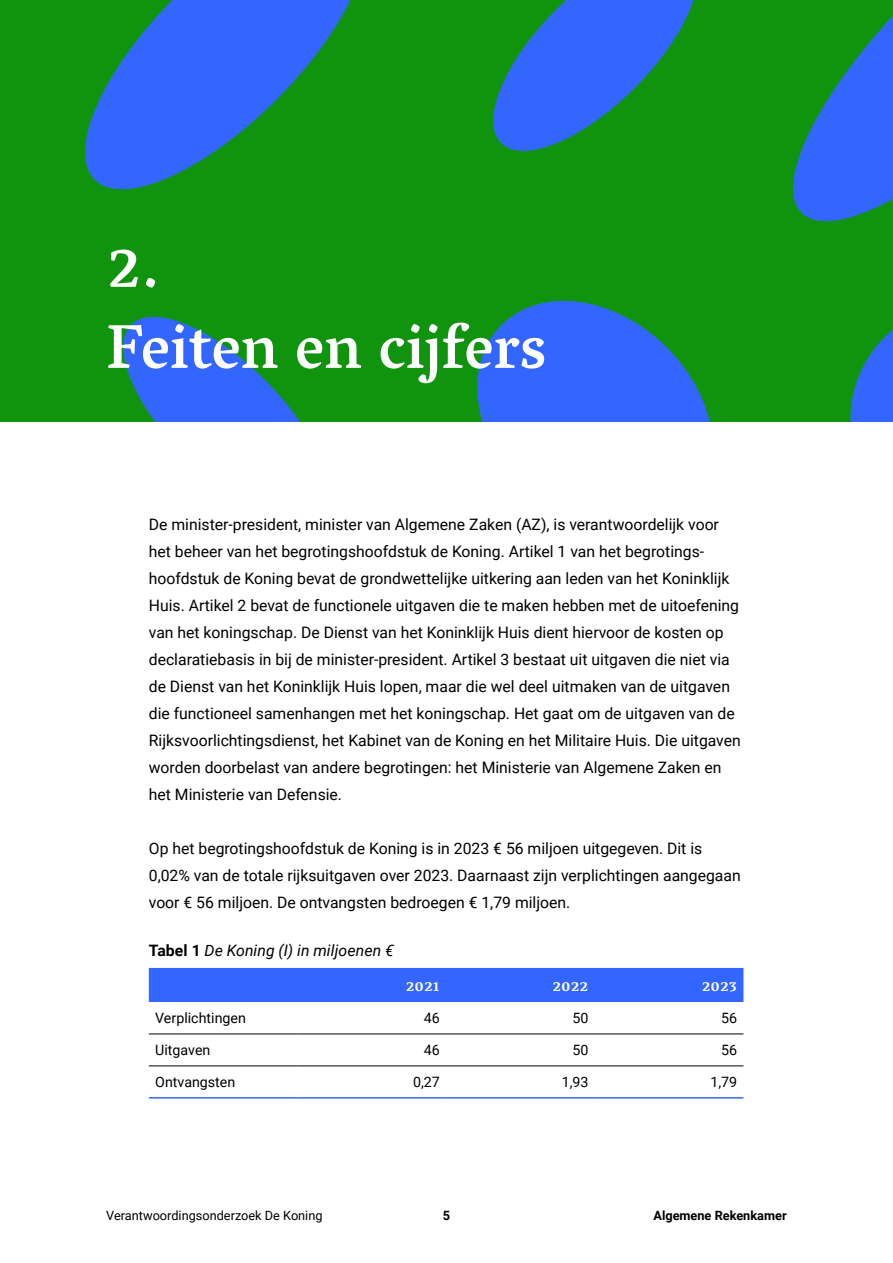
<style>
.page{position:relative;width:893px;height:1263px;background:#fff}
.page>*{position:absolute;margin:0;border:0;box-sizing:border-box;transform-origin:0 0}
._5_Kop_1_-_H2{font:500 63px/81px "Vesper Libre";color:#fff}
._0_Platte_tekst_-_P{font:15.75px/27px "Roboto";color:#000}
._8a__tabelKop_-_H4{font:italic 15.75px "Roboto";letter-spacing:.005em;color:#000}
.AR_02_Tabel_Header__zie_tabelstijlen_en_{font:700 15px "Vesper Libre";color:#fff}
.AR_02_Tabel_Broodtekst{font:14.25px "Roboto";color:#000}
.t1{font:12.75px "Roboto";color:#000}
.t2{font:700 12.75px "Roboto";color:#000}
.s1{font-weight:700;font-style:normal}
</style>
<div class="page">
<div style="left:0;top:0;width:893px;height:422px;background:#10940d"></div>
<svg style="left:123px;top:316px;width:177px;height:106px"></svg>
<svg style="left:493px;top:0;width:201px;height:151px"></svg>
<svg style="left:850px;top:330px;width:43px;height:92px"></svg>
<svg style="left:85px;top:0;width:266px;height:190px;fill:#36f"></svg>
<svg style="left:477px;top:300px;width:233px;height:122px"></svg>
<svg style="left:793px;top:16px;width:100px;height:206px"></svg>
<div style="left:149px;top:968px;width:594px;height:34px;background:#36f"></div>
<hr style="left:149px;top:1033px;width:148px;height:1px;background:#000">
<hr style="left:297px;top:1033px;width:149px;height:1px;background:#000">
<hr style="left:446px;top:1033px;width:149px;height:1px;background:#000">
<hr style="left:595px;top:1033px;width:148px;height:1px;background:#000">
<hr style="left:149px;top:1065px;width:148px;height:1px;background:#000">
<hr style="left:297px;top:1065px;width:149px;height:1px;background:#000">
<hr style="left:446px;top:1065px;width:149px;height:1px;background:#000">
<hr style="left:595px;top:1065px;width:148px;height:1px;background:#000">
<hr style="left:149px;top:1097px;width:148px;height:1px;background:#36f">
<hr style="left:297px;top:1097px;width:149px;height:1px;background:#36f">
<hr style="left:446px;top:1097px;width:149px;height:1px;background:#36f">
<hr style="left:595px;top:1097px;width:148px;height:1px;background:#36f">
<h2 class="_5_Kop_1_-_H2" style="left:106px;top:225px;width:441px">2.<br>Feiten en cijfers</h2>
<p class="_0_Platte_tekst_-_P" style="left:149px;top:510px;width:593px">De minister-president, minister van Algemene Zaken (AZ), is verantwoordelijk voor het beheer van het begrotingshoofdstuk de Koning. Artikel 1 van het begrotings&shy;hoofdstuk de Koning bevat de grondwettelijke uitkering aan leden van het Koninklijk Huis. Artikel 2 bevat de functionele uitgaven die te maken hebben met de uitoefening van het koningschap. De Dienst van het Koninklijk Huis dient hiervoor de kosten op declaratiebasis in bij de minister-president. Artikel 3 bestaat uit uitgaven die niet via de Dienst van het Koninklijk Huis lopen, maar die wel deel uitmaken van de uitgaven die functioneel samenhangen met het koningschap. Het gaat om de uitgaven van de Rijksvoorlichtingsdienst, het Kabinet van de Koning en het Militaire Huis. Die uitgaven worden doorbelast van andere begrotingen: het Ministerie van Algemene Zaken en het Ministerie van Defensie.</p>
<p class="_0_Platte_tekst_-_P" style="left:149px;top:834px;width:593px">Op het begrotingshoofdstuk de Koning is in 2023 € 56 miljoen uitgegeven. Dit is<br>0,02% van de totale rijksuitgaven over 2023. Daarnaast zijn verplichtingen aangegaan voor € 56 miljoen. De ontvangsten bedroegen € 1,79 miljoen.</p>
<h3 class="_8a__tabelKop_-_H4" style="left:149px;top:939px;width:247px"><span class="s1">Tabel 1</span> De Koning (I) in miljoenen €</h3>
<p class="AR_02_Tabel_Header__zie_tabelstijlen_en_" style="left:406px;top:977px;width:36px">2021</p>
<p class="AR_02_Tabel_Header__zie_tabelstijlen_en_" style="left:552px;top:977px;width:38px">2022</p>
<p class="AR_02_Tabel_Header__zie_tabelstijlen_en_" style="left:702px;top:977px;width:37px">2023</p>
<p class="AR_02_Tabel_Broodtekst" style="left:155px;top:1008px;width:92px">Verplichtingen</p>
<p class="AR_02_Tabel_Broodtekst" style="left:424px;top:1008px;width:18px">46</p>
<p class="AR_02_Tabel_Broodtekst" style="left:572px;top:1008px;width:18px">50</p>
<p class="AR_02_Tabel_Broodtekst" style="left:721px;top:1008px;width:18px">56</p>
<p class="AR_02_Tabel_Broodtekst" style="left:155px;top:1040px;width:57px">Uitgaven</p>
<p class="AR_02_Tabel_Broodtekst" style="left:424px;top:1040px;width:18px">46</p>
<p class="AR_02_Tabel_Broodtekst" style="left:572px;top:1040px;width:18px">50</p>
<p class="AR_02_Tabel_Broodtekst" style="left:721px;top:1040px;width:18px">56</p>
<p class="AR_02_Tabel_Broodtekst" style="left:155px;top:1072px;width:82px">Ontvangsten</p>
<p class="AR_02_Tabel_Broodtekst" style="left:413px;top:1072px;width:28px">0,27</p>
<p class="AR_02_Tabel_Broodtekst" style="left:562px;top:1072px;width:28px">1,93</p>
<p class="AR_02_Tabel_Broodtekst" style="left:710px;top:1072px;width:28px">1,79</p>
<p class="t1" style="left:106px;top:1207px;width:218px">Verantwoordingsonderzoek De Koning</p>
<p class="t2" style="left:443px;top:1207px;width:9px">5</p>
<p class="t2" style="left:653px;top:1207px;width:135px">Algemene Rekenkamer</p>
</div>
